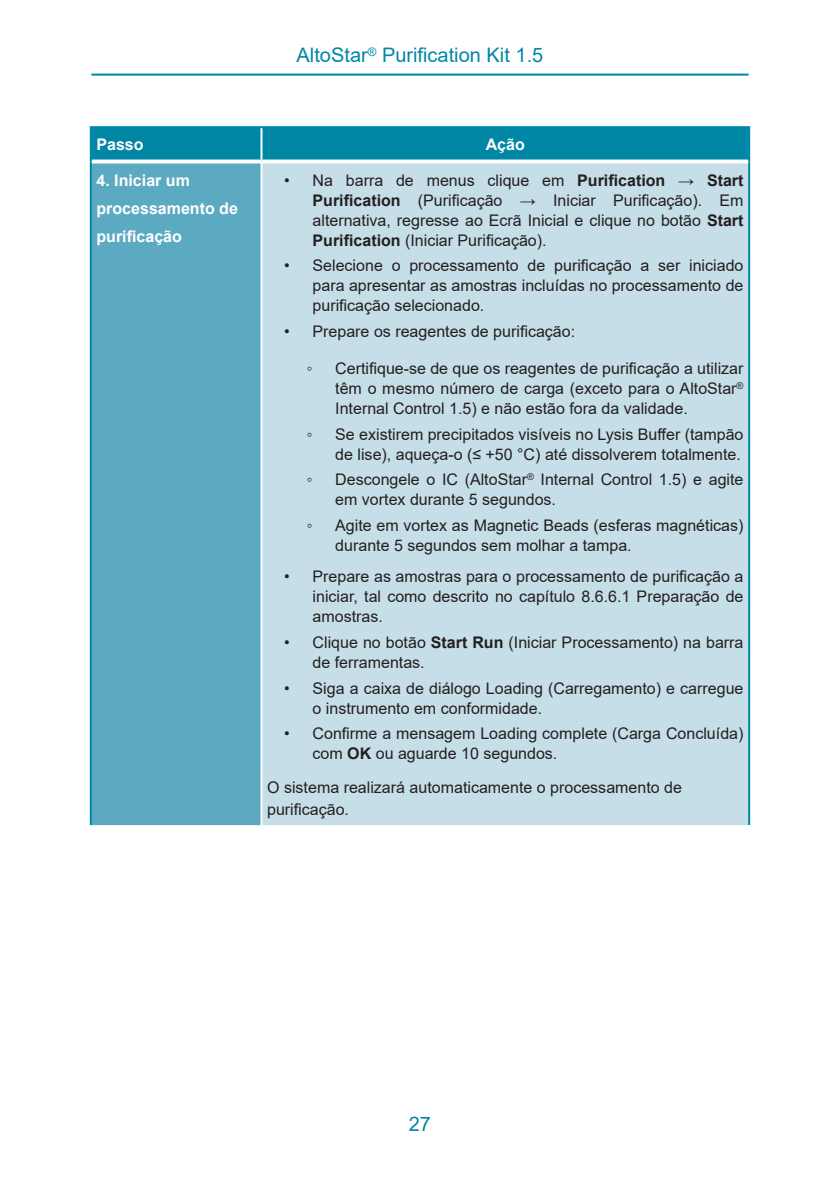
<style>
.page{position:relative;width:840px;height:1191px;background:#fff}
.page>*{position:absolute;margin:0;border:0;box-sizing:border-box;transform-origin:0 0}
.Seitenkopf{font:20px "Arial";color:#0087a6}
.Mengentext_links{font:16px/20px "Arial";color:#231f20}
.Mengentext_white_lef{font:700 16px/28px "Arial";color:#fff}
.Kopfzeile_links{font:700 16px "Arial";color:#fff}
.Kopfzeile_zentriert{font:700 16px "Arial";color:#fff}
.s1{font-weight:700}
</style>
<div class="page">
<hr style="left:91px;top:74px;width:657px;height:2px;background:#0087a6">
<div style="left:92px;top:128px;width:655px;height:31px;background:#0087a6"></div>
<div style="left:91px;top:161px;width:170px;height:665px;background:#5caac2"></div>
<div style="left:261px;top:161px;width:487px;height:665px;background:#c6dee8"></div>
<hr style="left:90px;top:161px;width:2px;height:664px;background:#0087a6">
<hr style="left:90px;top:126px;width:171px;height:2px;background:#0087a6">
<hr style="left:90px;top:128px;width:2px;height:33px;background:#0087a6">
<svg style="left:92px;top:159px;width:169px;height:4px"></svg>
<hr style="left:261px;top:126px;width:488px;height:2px;background:#0087a6">
<hr style="left:747px;top:128px;width:2px;height:33px;background:#0087a6">
<hr style="left:747px;top:161px;width:2px;height:664px;background:#0087a6">
<hr style="left:260px;top:128px;width:2px;height:31px;background:#fff">
<hr style="left:260px;top:163px;width:2px;height:662px;background:#fff">
<hr style="left:90px;top:825px;width:171px;height:2px;background:#fff">
<hr style="left:261px;top:825px;width:488px;height:2px;background:#fff">
<svg style="left:261px;top:159px;width:486px;height:4px"></svg>
<p class="Seitenkopf" style="left:296px;top:41px;width:248px">AltoStar<sup>®</sup> Purification Kit 1.5</p>
<p class="Kopfzeile_links" style="left:96px;top:133px;width:49px">Passo</p>
<p class="Kopfzeile_zentriert" style="left:485px;top:133px;width:41px">Ação</p>
<p class="Mengentext_white_lef" style="left:96px;top:166px;width:143px">4. Iniciar um processamento de purificação</p>
<p class="Mengentext_links" style="left:312px;top:170px;width:432px;text-align:justify;text-indent:-28px">• Na barra de menus clique em <span class="s1">Purification</span> → <span class="s1">Start Purification</span> (Purificação → Iniciar Purificação). Em alternativa, regresse ao Ecrã Inicial e clique no botão <span class="s1">Start Purification</span> (Iniciar Purificação).</p>
<p class="Mengentext_links" style="left:312px;top:255px;width:432px;text-align:justify;text-indent:-28px">• Selecione o processamento de purificação a ser iniciado para apresentar as amostras incluídas no processamento de purificação selecionado.</p>
<p class="Mengentext_links" style="left:284px;top:321px;width:292px">• Prepare os reagentes de purificação:</p>
<p class="Mengentext_links" style="left:307px;top:358px;width:7px">◦</p>
<p class="Mengentext_links" style="left:335px;top:358px;width:409px;text-align:justify">Certifique-se de que os reagentes de purificação a utilizar têm o mesmo número de carga (exceto para o AltoStar<sup>® </sup>Internal Control 1.5) e não estão fora da validade.</p>
<p class="Mengentext_links" style="left:307px;top:424px;width:7px">◦</p>
<p class="Mengentext_links" style="left:335px;top:424px;width:409px">Se existirem precipitados visíveis no Lysis Buffer (tampão de lise), aqueça-o (≤ +50 °C) até dissolverem totalmente.</p>
<p class="Mengentext_links" style="left:307px;top:469px;width:7px">◦</p>
<p class="Mengentext_links" style="left:335px;top:469px;width:409px">Descongele o IC (AltoStar<sup>®</sup> Internal Control 1.5) e agite em vortex durante 5 segundos.</p>
<p class="Mengentext_links" style="left:307px;top:515px;width:7px">◦</p>
<p class="Mengentext_links" style="left:335px;top:515px;width:409px">Agite em vortex as Magnetic Beads (esferas magnéticas) durante 5 segundos sem molhar a tampa.</p>
<p class="Mengentext_links" style="left:312px;top:566px;width:432px;text-align:justify;text-indent:-28px">• Prepare as amostras para o processamento de purificação a iniciar, tal como descrito no capítulo 8.6.6.1 Preparação de amostras.</p>
<p class="Mengentext_links" style="left:312px;top:632px;width:432px;text-indent:-28px">• Clique no botão <span class="s1">Start Run</span> (Iniciar Processamento) na barra de ferramentas.</p>
<p class="Mengentext_links" style="left:312px;top:678px;width:432px;text-indent:-28px">• Siga a caixa de diálogo Loading (Carregamento) e carregue o instrumento em conformidade.</p>
<p class="Mengentext_links" style="left:312px;top:723px;width:432px;text-indent:-28px">• Confirme a mensagem Loading complete (Carga Concluída) com <span class="s1">OK</span> ou aguarde 10 segundos.</p>
<p class="Mengentext_links" style="left:267px;top:776px;width:416px;line-height:22px">O sistema realizará automaticamente o processamento de purificação.</p>
<p class="Seitenkopf" style="left:408px;top:1110px;width:24px">27</p>
</div>
